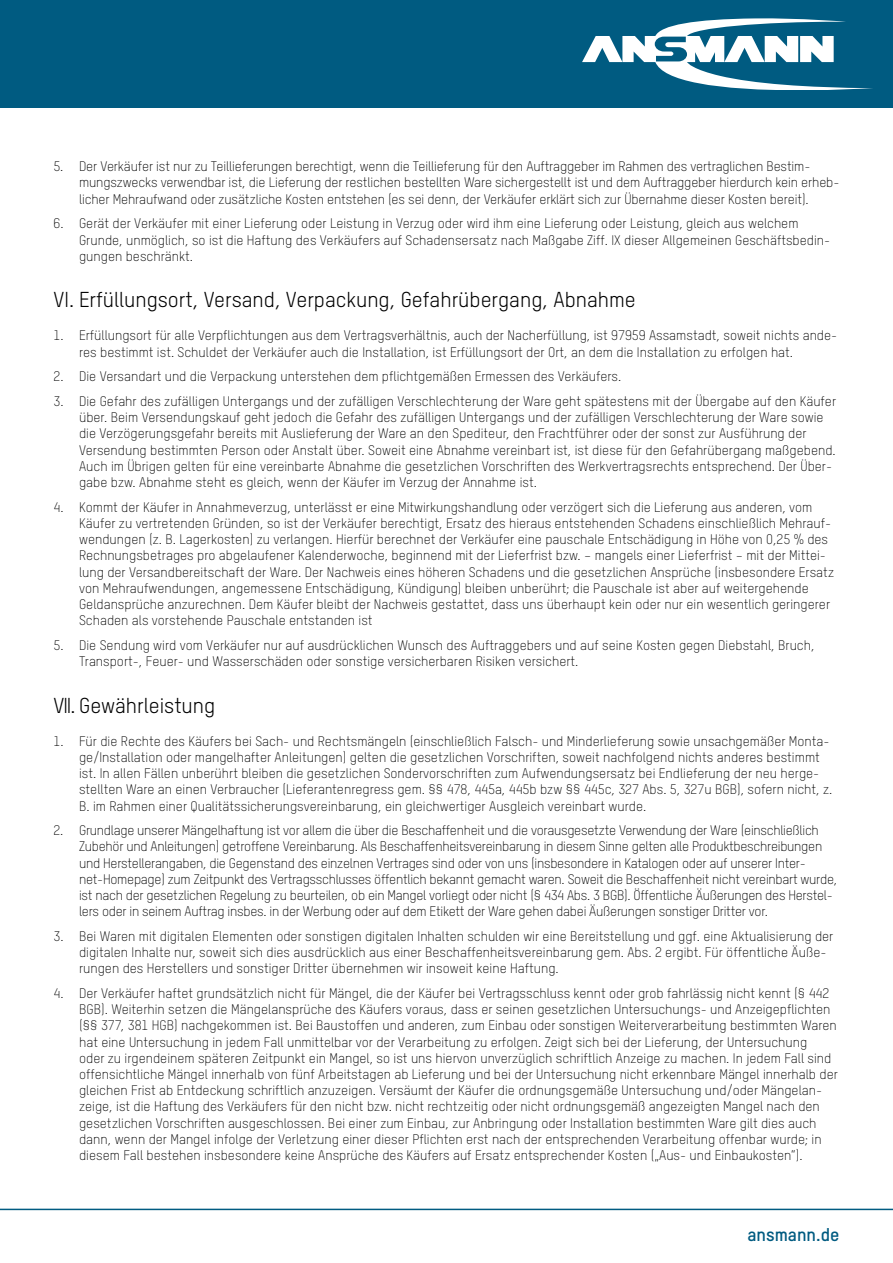
<style>
.page{position:relative;width:893px;height:1263px;background:#fff}
.page>*{position:absolute;margin:0;border:0;box-sizing:border-box;transform-origin:0 0}
.t1{font:21px "T Star Pro Regular";color:#000}
.t2{font:18px "T Star Pro Bold";color:#005b81}
.t3{font:13.5px/16.2px "T Star Pro Light";color:#000}
.t4{font:13.5px/16.2px "T Star Pro Light";letter-spacing:-.02em;color:#000}
</style>
<div class="page">
<div style="left:0;top:0;width:893px;height:108px;background:#005b81"></div>
<svg style="left:582px;top:18px;width:291px;height:72px"></svg>
<hr style="left:0;top:1209px;width:893px;height:1px;background:#005b81">
<p class="t3" style="left:79px;top:157px;width:762px;text-indent:-26px">5. Der Verkäufer ist nur zu Teillieferungen berechtigt, wenn die Teillieferung für den Auftraggeber im Rahmen des vertraglichen Bestim&shy;mungszwecks verwendbar ist, die Lieferung der restlichen bestellten Ware sichergestellt ist und dem Auftraggeber hierdurch kein erheb&shy;licher Mehraufwand oder zusätzliche Kosten entstehen (es sei denn, der Verkäufer erklärt sich zur Übernahme dieser Kosten bereit).</p>
<p class="t3" style="left:79px;top:215px;width:753px;text-indent:-26px">6. Gerät der Verkäufer mit einer Lieferung oder Leistung in Verzug oder wird ihm eine Lieferung oder Leistung, gleich aus welchem<br>Grunde, unmöglich, so ist die Haftung des Verkäufers auf Schadensersatz nach Maßgabe Ziff. IX dieser Allgemeinen Geschäftsbedin&shy;gungen beschränkt.</p>
<h1 class="t1" style="left:54px;top:285px;width:584px">VI. Erfüllungsort, Versand, Verpackung, Gefahrübergang, Abnahme</h1>
<p class="t3" style="left:79px;top:327px;width:760px;text-indent:-26px">1. Erfüllungsort für alle Verpflichtungen aus dem Vertragsverhältnis, auch der Nacherfüllung, ist 97959 Assamstadt, soweit nichts ande&shy;res bestimmt ist. Schuldet der Verkäufer auch die Installation, ist Erfüllungsort der Ort, an dem die Installation zu erfolgen hat.</p>
<p class="t3" style="left:54px;top:368px;width:569px">2. Die Versandart und die Verpackung unterstehen dem pflichtgemäßen Ermessen des Verkäufers.</p>
<p class="t3" style="left:79px;top:392px;width:759px;text-indent:-26px">3. Die Gefahr des zufälligen Untergangs und der zufälligen Verschlechterung der Ware geht spätestens mit der Übergabe auf den Käufer über. Beim Versendungskauf geht jedoch die Gefahr des zufälligen Untergangs und der zufälligen Verschlechterung der Ware sowie die Verzögerungsgefahr bereits mit Auslieferung der Ware an den Spediteur, den Frachtführer oder der sonst zur Ausführung der Versendung bestimmten Person oder Anstalt über. Soweit eine Abnahme vereinbart ist, ist diese für den Gefahrübergang maßgebend.<br>Auch im Übrigen gelten für eine vereinbarte Abnahme die gesetzlichen Vorschriften des Werkvertragsrechts entsprechend. Der Über&shy;gabe bzw. Abnahme steht es gleich, wenn der Käufer im Verzug der Annahme ist.</p>
<p class="t3" style="left:79px;top:498px;width:757px;text-indent:-26px">4. Kommt der Käufer in Annahmeverzug, unterlässt er eine Mitwirkungshandlung oder verzögert sich die Lieferung aus anderen, vom Käufer zu vertretenden Gründen, so ist der Verkäufer berechtigt, Ersatz des hieraus entstehenden Schadens einschließlich Mehrauf&shy;wendungen (z. B. Lagerkosten) zu verlangen. Hierfür berechnet der Verkäufer eine pauschale Entschädigung in Höhe von 0,25 % des Rechnungsbetrages pro abgelaufener Kalenderwoche, beginnend mit der Lieferfrist bzw. – mangels einer Lieferfrist – mit der Mittei&shy;lung der Versandbereitschaft der Ware. Der Nachweis eines höheren Schadens und die gesetzlichen Ansprüche (insbesondere Ersatz von Mehraufwendungen, angemessene Entschädigung, Kündigung) bleiben unberührt; die Pauschale ist aber auf weitergehende Geldansprüche anzurechnen. Dem Käufer bleibt der Nachweis gestattet, dass uns überhaupt kein oder nur ein wesentlich geringerer Schaden als vorstehende Pauschale entstanden ist</p>
<p class="t3" style="left:79px;top:636px;width:737px;text-indent:-26px">5. Die Sendung wird vom Verkäufer nur auf ausdrücklichen Wunsch des Auftraggebers und auf seine Kosten gegen Diebstahl, Bruch,<br>Transport-, Feuer- und Wasserschäden oder sonstige versicherbaren Risiken versichert.</p>
<h1 class="t1" style="left:54px;top:690px;width:163px">VII. Gewährleistung</h1>
<p class="t3" style="left:79px;top:732px;width:755px;text-indent:-26px">1. Für die Rechte des Käufers bei Sach- und Rechtsmängeln (einschließlich Falsch- und Minderlieferung sowie unsachgemäßer Monta&shy;ge/Installation oder mangelhafter Anleitungen) gelten die gesetzlichen Vorschriften, soweit nachfolgend nichts anderes bestimmt ist. In allen Fällen unberührt bleiben die gesetzlichen Sondervorschriften zum Aufwendungsersatz bei Endlieferung der neu herge&shy;stellten Ware an einen Verbraucher (Lieferantenregress gem. §§ 478, 445a, 445b bzw §§ 445c, 327 Abs. 5, 327u BGB), sofern nicht, z.<br>B. im Rahmen einer Qualitätssicherungsvereinbarung, ein gleichwertiger Ausgleich vereinbart wurde.</p>
<p class="t4" style="left:79px;top:821px;width:760px;text-indent:-26px">2. Grundlage unserer Mängelhaftung ist vor allem die über die Beschaffenheit und die vorausgesetzte Verwendung der Ware (einschließlich Zubehör und Anleitungen) getroffene Vereinbarung. Als Beschaffenheitsvereinbarung in diesem Sinne gelten alle Produktbeschreibungen und Herstellerangaben, die Gegenstand des einzelnen Vertrages sind oder von uns (insbesondere in Katalogen oder auf unserer Inter&shy;net-Homepage) zum Zeitpunkt des Vertragsschlusses öffentlich bekannt gemacht waren. Soweit die Beschaffenheit nicht vereinbart wurde, ist nach der gesetzlichen Regelung zu beurteilen, ob ein Mangel vorliegt oder nicht (§ 434 Abs. 3 BGB). Öffentliche Äußerungen des Herstel&shy;lers oder in seinem Auftrag insbes. in der Werbung oder auf dem Etikett der Ware gehen dabei Äußerungen sonstiger Dritter vor.</p>
<p class="t3" style="left:79px;top:927px;width:756px;text-indent:-26px">3. Bei Waren mit digitalen Elementen oder sonstigen digitalen Inhalten schulden wir eine Bereitstellung und ggf. eine Aktualisierung der digitalen Inhalte nur, soweit sich dies ausdrücklich aus einer Beschaffenheitsvereinbarung gem. Abs. 2 ergibt. Für öffentliche Äuße&shy;rungen des Herstellers und sonstiger Dritter übernehmen wir insoweit keine Haftung.</p>
<p class="t3" style="left:79px;top:984px;width:760px;text-indent:-26px">4. Der Verkäufer haftet grundsätzlich nicht für Mängel, die der Käufer bei Vertragsschluss kennt oder grob fahrlässig nicht kennt (§ 442<br>BGB). Weiterhin setzen die Mängelansprüche des Käufers voraus, dass er seinen gesetzlichen Untersuchungs- und Anzeigepflichten (§§ 377, 381 HGB) nachgekommen ist. Bei Baustoffen und anderen, zum Einbau oder sonstigen Weiterverarbeitung bestimmten Waren hat eine Untersuchung in jedem Fall unmittelbar vor der Verarbeitung zu erfolgen. Zeigt sich bei der Lieferung, der Untersuchung<br>oder zu irgendeinem späteren Zeitpunkt ein Mangel, so ist uns hiervon unverzüglich schriftlich Anzeige zu machen. In jedem Fall sind offensichtliche Mängel innerhalb von fünf Arbeitstagen ab Lieferung und bei der Untersuchung nicht erkennbare Mängel innerhalb der gleichen Frist ab Entdeckung schriftlich anzuzeigen. Versäumt der Käufer die ordnungsgemäße Untersuchung und/oder Mängelan&shy;zeige, ist die Haftung des Verkäufers für den nicht bzw. nicht rechtzeitig oder nicht ordnungsgemäß angezeigten Mangel nach den gesetzlichen Vorschriften ausgeschlossen. Bei einer zum Einbau, zur Anbringung oder Installation bestimmten Ware gilt dies auch dann, wenn der Mangel infolge der Verletzung einer dieser Pflichten erst nach der entsprechenden Verarbeitung offenbar wurde; in diesem Fall bestehen insbesondere keine Ansprüche des Käufers auf Ersatz entsprechender Kosten („Aus- und Einbaukosten“).</p>
<h2 class="t2" style="left:747px;top:1221px;width:93px">ansmann.de</h2>
</div>
